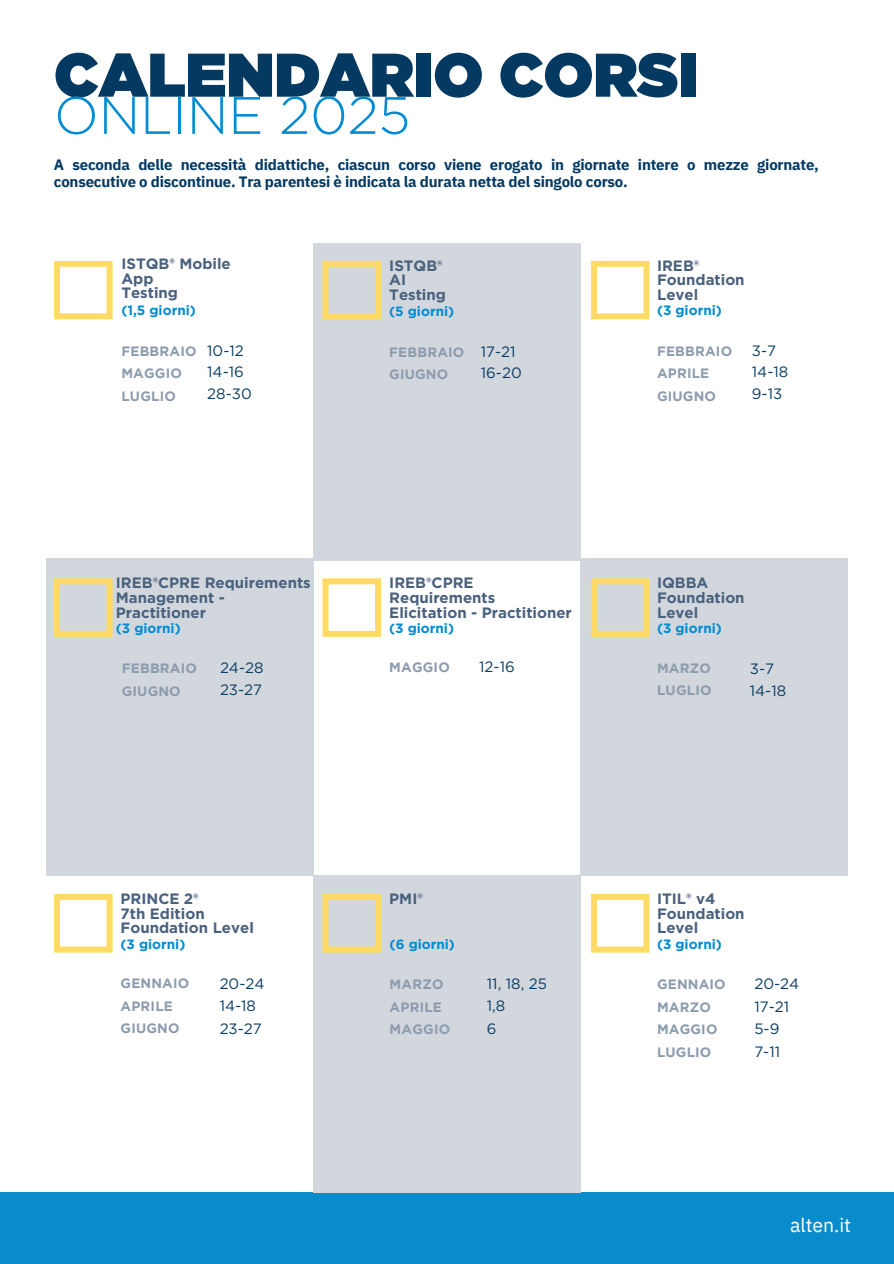
<style>
.page{position:relative;width:894px;height:1264px;background:#fff}
.page>*{position:absolute;margin:0;border:0;box-sizing:border-box;transform-origin:0 0}
.t1{font:900 61.5px "Gotham";color:#043962}
.t2{font:300 52.5px "Gotham";color:#008bd2}
.t3{font:19.5px "IBM Plex Sans";letter-spacing:-.005em;color:#fff}
.t4{font:700 15px/14.7px "Gotham";color:#4a617d}
.t5{font:700 15px/16.8px "IBM Plex Sans";letter-spacing:-.015em;color:#043962}
.t6{font:15px/22.5px "Gotham";color:#0c3d63}
.t7{font:700 13.5px/22.5px "Gotham";letter-spacing:.015em;color:#8d9cad}
.t8{font:700 13.5px "Gotham";color:#008bd2}
</style>
<div class="page">
<svg style="left:54px;top:261px;width:58px;height:58px"></svg>
<svg style="left:54px;top:894px;width:58px;height:58px"></svg>
<div style="left:0;top:1192px;width:893px;height:71px;background:#0a8ccc"></div>
<div style="left:313px;top:243px;width:267px;height:317px;background:#d2d7de"></div>
<div style="left:47px;top:558px;width:266px;height:317px;background:#d2d7de"></div>
<div style="left:313px;top:875px;width:267px;height:317px;background:#d2d7de"></div>
<div style="left:580px;top:558px;width:266px;height:317px;background:#d2d7de"></div>
<svg style="left:54px;top:578px;width:58px;height:59px"></svg>
<svg style="left:322px;top:261px;width:59px;height:58px"></svg>
<svg style="left:322px;top:578px;width:59px;height:59px"></svg>
<svg style="left:322px;top:894px;width:59px;height:58px"></svg>
<svg style="left:591px;top:261px;width:58px;height:58px"></svg>
<svg style="left:591px;top:578px;width:58px;height:59px"></svg>
<svg style="left:591px;top:894px;width:58px;height:58px"></svg>
<h2 class="t1" style="left:54px;top:47px;width:645px">CALENDARIO CORSI</h2>
<p class="t2" style="left:54px;top:83px;width:358px">ONLINE 2025</p>
<h5 class="t5" style="left:54px;top:156px;width:766px">A seconda delle necessità didattiche, ciascun corso viene erogato in giornate intere o mezze giornate, consecutive o discontinue. Tra parentesi è indicata la durata netta del singolo corso.</h5>
<p class="t4" style="left:121px;top:256px;width:111px">ISTQB® Mobile<br>App<br>Testing</p>
<p class="t8" style="left:121px;top:302px;width:76px">(1,5 giorni)</p>
<p class="t7" style="left:121px;top:341px;width:77px">FEBBRAIO<br>MAGGIO</p>
<h6 class="t7" style="left:121px;top:386px;width:56px">LUGLIO</h6>
<p class="t6" style="left:207px;top:340px;width:46px;line-height:21.3px">10-12<br>14-16<br>28-30</p>
<p class="t4" style="left:116px;top:575px;width:196px">IREB®CPRE Requirements<br>Management -<br>Practitioner</p>
<h5 class="t8" style="left:116px;top:620px;width:66px">(3 giorni)</h5>
<h6 class="t7" style="left:122px;top:658px;width:77px">FEBBRAIO</h6>
<h5 class="t7" style="left:122px;top:680px;width:60px">GIUGNO</h5>
<p class="t6" style="left:220px;top:657px;width:45px;line-height:21.3px">24-28<br>23-27</p>
<p class="t4" style="left:120px;top:891px;width:135px">PRINCE 2®<br>7th Edition<br>Foundation Level</p>
<p class="t8" style="left:120px;top:936px;width:66px">(3 giorni)</p>
<h5 class="t7" style="left:120px;top:973px;width:70px">GENNAIO</h5>
<p class="t7" style="left:120px;top:995px;width:54px">APRILE</p>
<p class="t7" style="left:120px;top:1018px;width:60px">GIUGNO</p>
<h6 class="t6" style="left:219px;top:972px;width:46px">20-24<br>14-18<br>23-27</h6>
<h5 class="t4" style="left:389px;top:258px;width:58px">ISTQB®<br>AI<br>Testing</h5>
<p class="t8" style="left:389px;top:303px;width:66px">(5 giorni)</p>
<h6 class="t7" style="left:389px;top:342px;width:77px">FEBBRAIO</h6>
<h6 class="t7" style="left:389px;top:364px;width:60px">GIUGNO</h6>
<p class="t4" style="left:657px;top:258px;width:89px">IREB®<br>Foundation<br>Level</p>
<h5 class="t8" style="left:657px;top:302px;width:66px">(3 giorni)</h5>
<p class="t6" style="left:480px;top:341px;width:42px;line-height:21.3px">17-21<br>16-20</p>
<p class="t6" style="left:751px;top:340px;width:38px;line-height:21.3px">3-7<br>14-18<br>9-13</p>
<h4 class="t7" style="left:657px;top:341px;width:77px">FEBBRAIO</h4>
<p class="t7" style="left:657px;top:363px;width:54px">APRILE</p>
<p class="t7" style="left:657px;top:386px;width:60px">GIUGNO</p>
<p class="t4" style="left:389px;top:575px;width:184px">IREB®CPRE<br>Requirements<br>Elicitation - Practitioner</p>
<p class="t4" style="left:657px;top:575px;width:89px">IQBBA<br>Foundation<br>Level</p>
<h6 class="t8" style="left:389px;top:620px;width:66px">(3 giorni)</h6>
<p class="t8" style="left:657px;top:620px;width:66px">(3 giorni)</p>
<h3 class="t7" style="left:389px;top:657px;width:62px">MAGGIO</h3>
<h5 class="t6" style="left:479px;top:655px;width:37px">12-16</h5>
<h5 class="t7" style="left:657px;top:657px;width:55px">MARZO</h5>
<p class="t7" style="left:657px;top:680px;width:56px">LUGLIO</p>
<p class="t6" style="left:749px;top:657px;width:26px">3-7</p>
<h6 class="t6" style="left:749px;top:679px;width:38px">14-18</h6>
<h6 class="t4" style="left:389px;top:891px;width:35px">PMI®</h6>
<h6 class="t4" style="left:657px;top:891px;width:89px">ITIL® v4<br>Foundation<br>Level</h6>
<p class="t8" style="left:389px;top:935px;width:67px">(6 giorni)</p>
<p class="t8" style="left:657px;top:936px;width:66px">(3 giorni)</p>
<p class="t7" style="left:389px;top:974px;width:55px">MARZO</p>
<p class="t7" style="left:389px;top:996px;width:54px">APRILE</p>
<p class="t7" style="left:389px;top:1019px;width:62px">MAGGIO</p>
<p class="t6" style="left:487px;top:971px;width:62px">11, 18, 25<br>1,8<br>6</p>
<p class="t7" style="left:657px;top:974px;width:70px">GENNAIO</p>
<p class="t7" style="left:657px;top:996px;width:55px">MARZO</p>
<p class="t7" style="left:657px;top:1019px;width:62px">MAGGIO</p>
<h6 class="t7" style="left:657px;top:1041px;width:56px">LUGLIO</h6>
<h5 class="t6" style="left:754px;top:972px;width:46px">20-24<br>17-21<br>5-9<br>7-11</h5>
<h1 class="t3" style="left:789px;top:1211px;width:62px">alten.it</h1>
</div>
